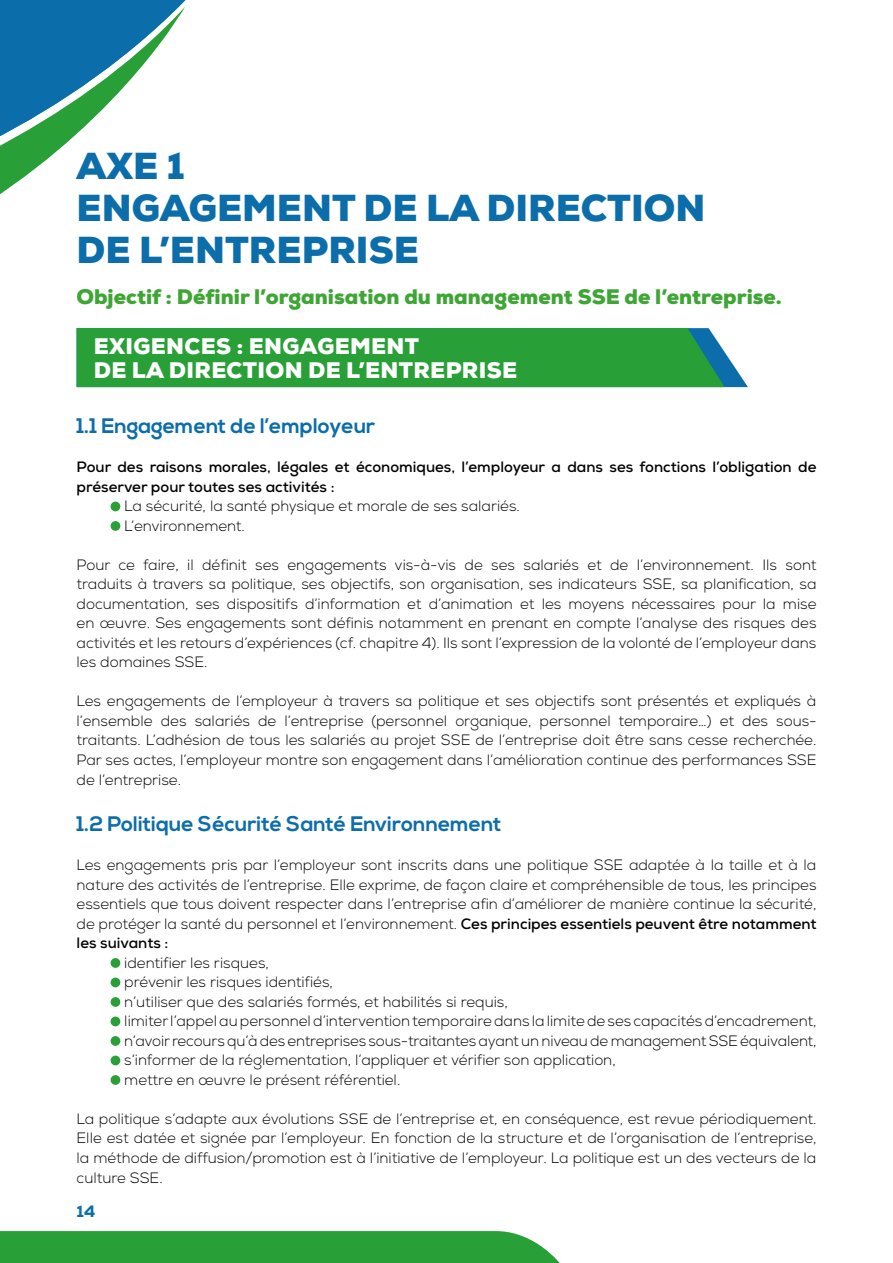
<style>
.page{position:relative;width:893px;height:1263px;background:#fff}
.page>*{position:absolute;margin:0;border:0;box-sizing:border-box;transform-origin:0 0}
.t1{font:900 37.5px/42px "Nexa";color:#0b6daa}
.t2{font:900 22.5px/24px "Nexa";letter-spacing:.015em;color:#fff}
.t3{font:700 21px "Nexa";color:#0b6daa}
.t4{font:900 21px "Nexa";color:#3fa535}
.t5{font:800 16.5px "Nexa";color:#0b6daa}
.t6{font:300 15px/19.5px "Nexa";color:#000;text-align:justify}
.t7{font:700 15px/19.5px "Nexa";color:#000}
.s1{font-weight:700}
</style>
<div class="page">
<div style="left:0;top:1231px;width:560px;height:32px;background:#299f37"></div>
<svg style="left:0;top:0;width:186px;height:194px"></svg>
<svg style="left:77px;top:328px;width:671px;height:59px;background:#2ea040"></svg>
<div style="left:111px;top:502px;width:9px;height:9px;background:#299f37;border-radius:50%"></div>
<div style="left:111px;top:521px;width:9px;height:10px;background:#299f37;border-radius:50%"></div>
<div style="left:111px;top:958px;width:9px;height:10px;background:#299f37;border-radius:50%"></div>
<div style="left:111px;top:977px;width:9px;height:10px;background:#299f37;border-radius:50%"></div>
<div style="left:111px;top:997px;width:9px;height:10px;background:#299f37;border-radius:50%"></div>
<div style="left:111px;top:1016px;width:9px;height:10px;background:#299f37;border-radius:50%"></div>
<div style="left:111px;top:1036px;width:9px;height:10px;background:#299f37;border-radius:50%"></div>
<div style="left:111px;top:1055px;width:9px;height:10px;background:#299f37;border-radius:50%"></div>
<div style="left:111px;top:1075px;width:9px;height:10px;background:#299f37;border-radius:50%"></div>
<h1 class="t1" style="left:77px;top:145px;width:630px">AXE 1<br>ENGAGEMENT DE LA DIRECTION<br>DE L’ENTREPRISE</h1>
<h3 class="t4" style="left:77px;top:283px;width:707px">Objectif : Définir l’organisation du management SSE de l’entreprise.</h3>
<h2 class="t2" style="left:94px;top:334px;width:425px">EXIGENCES : ENGAGEMENT<br>DE LA DIRECTION DE L’ENTREPRISE</h2>
<h3 class="t3" style="left:77px;top:413px;width:300px">1.1 Engagement de l’employeur</h3>
<p class="t7" style="left:77px;top:457px;width:741px">Pour des raisons morales, légales et économiques, l’employeur a dans ses fonctions l’obligation de préserver pour toutes ses activités :</p>
<p class="t6" style="left:124px;top:497px;width:397px">La sécurité, la santé physique et morale de ses salariés.<br>L’environnement.</p>
<p class="t6" style="left:77px;top:555px;width:741px">Pour ce faire, il définit ses engagements vis-à-vis de ses salariés et de l’environnement. Ils sont traduits à travers sa politique, ses objectifs, son organisation, ses indicateurs SSE, sa planification, sa documentation, ses dispositifs d’information et d’animation et les moyens nécessaires pour la mise en œuvre. Ses engagements sont définis notamment en prenant en compte l’analyse des risques des activités et les retours d’expériences (cf. chapitre 4). Ils sont l’expression de la volonté de l’employeur dans les domaines SSE.</p>
<p class="t6" style="left:77px;top:692px;width:741px">Les engagements de l’employeur à travers sa politique et ses objectifs sont présentés et expliqués à l’ensemble des salariés de l’entreprise (personnel organique, personnel temporaire…) et des sous&shy;traitants. L’adhésion de tous les salariés au projet SSE de l’entreprise doit être sans cesse recherchée.<br>Par ses actes, l’employeur montre son engagement dans l’amélioration continue des performances SSE de l’entreprise.</p>
<h3 class="t3" style="left:77px;top:811px;width:426px">1.2 Politique Sécurité Santé Environnement</h3>
<p class="t6" style="left:77px;top:856px;width:741px">Les engagements pris par l’employeur sont inscrits dans une politique SSE adaptée à la taille et à la nature des activités de l’entreprise. Elle exprime, de façon claire et compréhensible de tous, les principes essentiels que tous doivent respecter dans l’entreprise afin d’améliorer de manière continue la sécurité, de protéger la santé du personnel et l’environnement. <span class="s1">Ces principes essentiels peuvent être notamment les suivants :</span></p>
<p class="t6" style="left:124px;top:953px;width:694px;text-align:left">identifier les risques,<br>prévenir les risques identifiés,<br>n’utiliser que des salariés formés, et habilités si requis,<br>limiter l’appel au personnel d’intervention temporaire dans la limite de ses capacités d’encadrement, n’avoir recours qu’à des entreprises sous-traitantes ayant un niveau de management SSE équivalent, s’informer de la réglementation, l’appliquer et vérifier son application,<br>mettre en œuvre le présent référentiel.</p>
<p class="t6" style="left:77px;top:1109px;width:741px">La politique s’adapte aux évolutions SSE de l’entreprise et, en conséquence, est revue périodiquement.<br>Elle est datée et signée par l’employeur. En fonction de la structure et de l’organisation de l’entreprise, la méthode de diffusion/promotion est à l’initiative de l’employeur. La politique est un des vecteurs de la culture SSE.</p>
<p class="t5" style="left:77px;top:1201px;width:20px">14</p>
</div>
